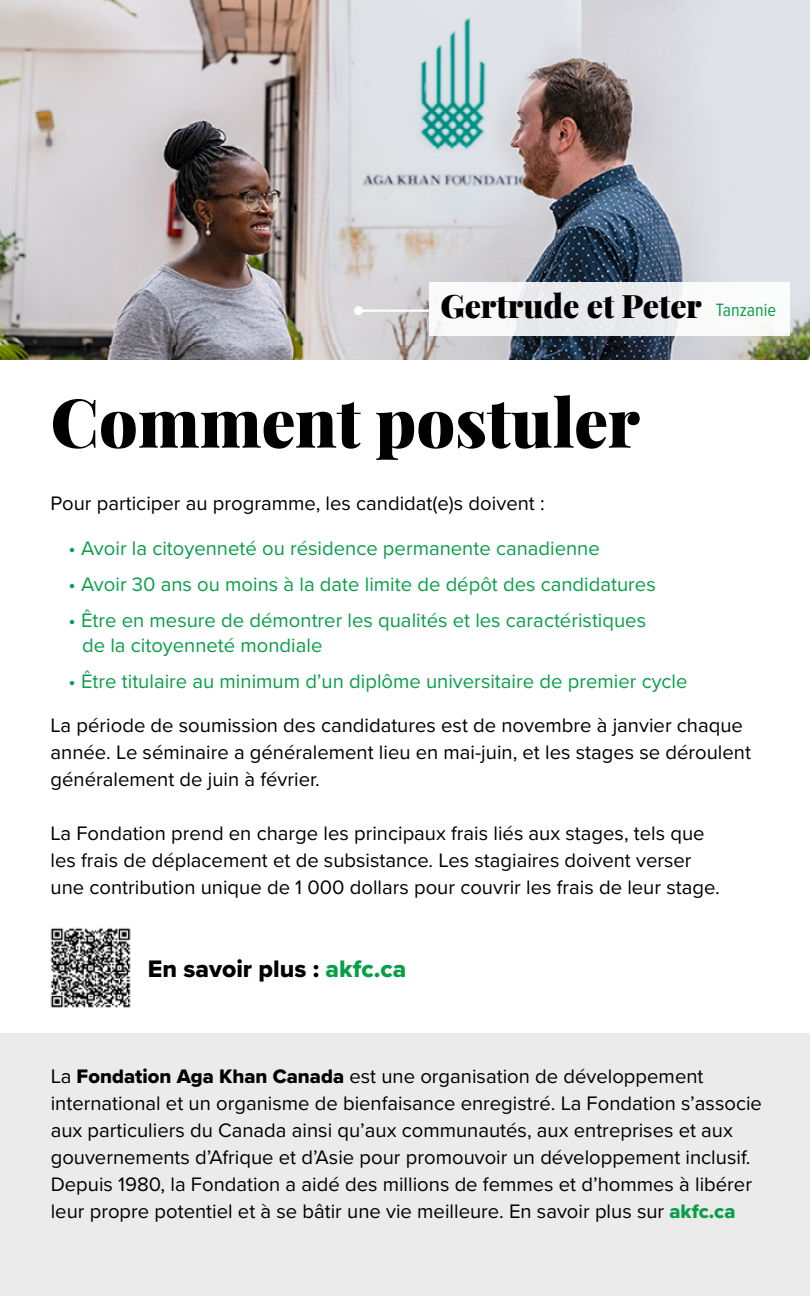
<style>
.page{position:relative;width:810px;height:1296px;background:#fff}
.page>*{position:absolute;margin:0;border:0;box-sizing:border-box;transform-origin:0 0}
.t1{font:900 67.5px "Playfair Display";color:#000}
.t2{font:900 32.4px "Playfair Display";color:#000}
.t3{font:24.75px "Proxima Nova Extrabld";color:#000}
.t4{font:20.25px/27px "Proxima Nova";color:#000}
.t5{font:20.25px/24.8px "Proxima Nova";color:#099f49}
.s1{font-family:"Proxima Nova Cond";font-weight:400;font-size:18.45px;color:#099f49}
.s2{color:#099f49}
.s3{font-family:"Proxima Nova Extrabld"}
.s4{font-family:"Proxima Nova Extrabld";color:#099f49}
</style>
<div class="page">
<img style="left:0;top:0;width:810px;height:359px">
<div style="left:0;top:1034px;width:810px;height:262px;background:#ebebec"></div>
<div style="left:429px;top:282px;width:361px;height:53px;background:linear-gradient(to right,#f0f0f2,#f4f5f6)"></div>
<img style="left:50px;top:928px;width:81px;height:80px">
<hr style="left:359px;top:310px;width:71px;height:2px;background:#fff">
<div style="left:354px;top:306px;width:9px;height:9px;background:#fff;border-radius:50%"></div>
<h2 class="t2" style="left:440px;top:280px;width:337px">Gertrude et Peter <span class="s1">Tanzanie</span></h2>
<h1 class="t1" style="left:51px;top:369px;width:591px">Comment postuler</h1>
<p class="t4" style="left:51px;top:489px;width:496px">Pour participer au programme, les candidat(e)s doivent :</p>
<p class="t5" style="left:69px;top:535px;width:533px">• Avoir la citoyenneté ou résidence permanente canadienne</p>
<p class="t5" style="left:69px;top:571px;width:589px">• Avoir 30 ans ou moins à la date limite de dépôt des candidatures</p>
<p class="t5" style="left:82px;top:607px;width:566px;text-indent:-14px">• Être en mesure de démontrer les qualités et les caractéristiques de la citoyenneté mondiale</p>
<p class="t5" style="left:69px;top:668px;width:621px">• Être titulaire au minimum d’un diplôme universitaire de premier cycle</p>
<p class="t4" style="left:51px;top:711px;width:702px">La période de soumission des candidatures est de novembre à janvier chaque année. Le séminaire a généralement lieu en mai-juin, et les stages se déroulent généralement de juin à février.</p>
<p class="t4" style="left:51px;top:819px;width:671px">La Fondation prend en charge les principaux frais liés aux stages, tels que les frais de déplacement et de subsistance. Les stagiaires doivent verser une contribution unique de 1 000 dollars pour couvrir les frais de leur stage.</p>
<p class="t3" style="left:148px;top:951px;width:260px">En savoir plus : <span class="s2">akfc.ca</span></p>
<p class="t4" style="left:51px;top:1062px;width:713px">La <span class="s3">Fondation Aga Khan Canada</span> est une organisation de développement international et un organisme de bienfaisance enregistré. La Fondation s’associe aux particuliers du Canada ainsi qu’aux communautés, aux entreprises et aux gouvernements d’Afrique et d’Asie pour promouvoir un développement inclusif.<br>Depuis 1980, la Fondation a aidé des millions de femmes et d’hommes à libérer leur propre potentiel et à se bâtir une vie meilleure. En savoir plus sur <span class="s4">akfc.ca</span></p>
</div>
